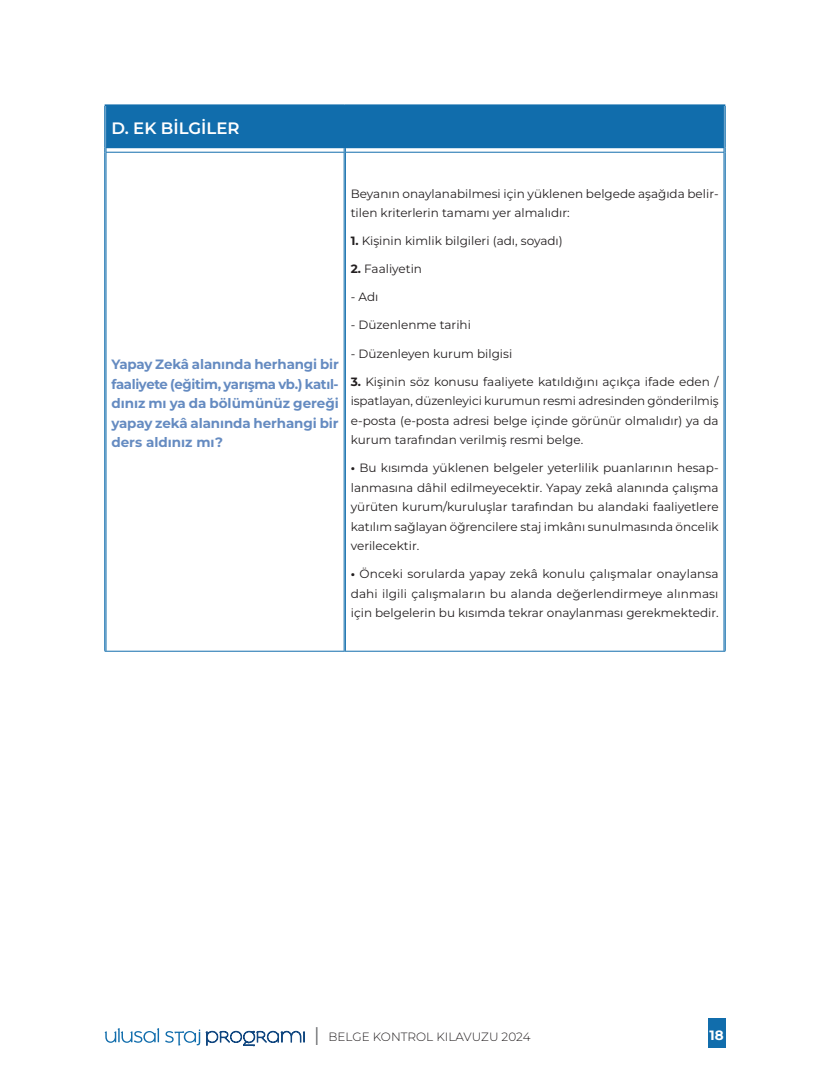
<style>
.page{position:relative;width:830px;height:1085px;background:#fff}
.page>*{position:absolute;margin:0;border:0;box-sizing:border-box;transform-origin:0 0}
.TR_gövde{font:300 25.5px "Montserrat";color:#6c6d70}
.TR_başlık_3{font:600 16.5px "Montserrat";color:#fff}
.soru{font:700 13.5px/19.5px "Montserrat";letter-spacing:-.005em;color:#658bc1;text-align:justify}
.t1{font:700 13.5px "Montserrat";color:#fff}
.cevap{font:12px/19.5px "Montserrat";color:#231f20;text-align:justify}
.t2{font:300 12px "Montserrat";color:#231f20}
.s1{font-weight:700}
</style>
<div class="page">
<div style="left:105px;top:105px;width:619px;height:43px;background:#116dac"></div>
<hr style="left:105px;top:106px;width:1px;height:42px;background:#fff">
<hr style="left:105px;top:104px;width:239px;height:2px;background:#116dac">
<hr style="left:344px;top:104px;width:381px;height:2px;background:#116dac">
<hr style="left:104px;top:106px;width:1px;height:42px;background:#116dac">
<hr style="left:724px;top:106px;width:1px;height:42px;background:#116dac">
<svg style="left:104px;top:148px;width:3px;height:4px"></svg>
<hr style="left:104px;top:152px;width:1px;height:498px;background:#116dac">
<hr style="left:106px;top:152px;width:1px;height:498px;background:#116dac">
<hr style="left:344px;top:152px;width:1px;height:498px;background:#116dac">
<hr style="left:345px;top:152px;width:1px;height:498px;background:#116dac">
<hr style="left:723px;top:152px;width:1px;height:498px;background:#116dac">
<hr style="left:724px;top:152px;width:1px;height:498px;background:#116dac">
<hr style="left:106px;top:152px;width:238px;height:1px;background:#116dac">
<hr style="left:344px;top:152px;width:379px;height:1px;background:#116dac">
<hr style="left:105px;top:650px;width:239px;height:1px;background:#116dac">
<hr style="left:344px;top:650px;width:381px;height:1px;background:#116dac">
<div style="left:707px;top:1018px;width:18px;height:30px;background:#116dac"></div>
<svg style="left:105px;top:1028px;width:54px;height:14px"></svg>
<svg style="left:165px;top:1029px;width:139px;height:17px"></svg>
<p class="TR_başlık_3" style="left:111px;top:117px;width:130px">D. EK BİLGİLER</p>
<p class="soru" style="left:111px;top:354px;width:229px">Yapay Zekâ alanında herhangi bir faaliyete (eğitim, yarışma vb.) katıl&shy;dınız mı ya da bölümünüz gereği yapay zekâ alanında herhangi bir ders aldınız mı?</p>
<p class="cevap" style="left:350px;top:183px;width:369px">Beyanın onaylanabilmesi için yüklenen belgede aşağıda belir&shy;tilen kriterlerin tamamı yer almalıdır:</p>
<p class="cevap" style="left:350px;top:231px;width:213px"><span class="s1">1.</span> Kişinin kimlik bilgileri (adı, soyadı)</p>
<p class="cevap" style="left:350px;top:259px;width:73px"><span class="s1">2.</span> Faaliyetin</p>
<p class="cevap" style="left:350px;top:287px;width:29px">- Adı</p>
<p class="cevap" style="left:350px;top:315px;width:122px">- Düzenlenme tarihi</p>
<p class="cevap" style="left:350px;top:343px;width:163px">- Düzenleyen kurum bilgisi</p>
<p class="cevap" style="left:350px;top:371px;width:369px"><span class="s1">3.</span> Kişinin söz konusu faaliyete katıldığını açıkça ifade eden / ispatlayan, düzenleyici kurumun resmi adresinden gönderilmiş e-posta (e-posta adresi belge içinde görünür olmalıdır) ya da kurum tarafından verilmiş resmi belge.</p>
<p class="cevap" style="left:350px;top:457px;width:369px"><span class="s1">•</span> Bu kısımda yüklenen belgeler yeterlilik puanlarının hesap&shy;lanmasına dâhil edilmeyecektir. Yapay zekâ alanında çalışma yürüten kurum/kuruluşlar tarafından bu alandaki faaliyetlere katılım sağlayan öğrencilere staj imkânı sunulmasında öncelik verilecektir.</p>
<p class="cevap" style="left:350px;top:563px;width:369px"><span class="s1">•</span> Önceki sorularda yapay zekâ konulu çalışmalar onaylansa dahi ilgili çalışmaların bu alanda değerlendirmeye alınması için belgelerin bu kısımda tekrar onaylanması gerekmektedir.</p>
<p class="TR_gövde" style="left:313px;top:1018px;width:9px">I</p>
<p class="t2" style="left:328px;top:1028px;width:203px">BELGE KONTROL KILAVUZU 2024</p>
<p class="t1" style="left:709px;top:1026px;width:16px">18</p>
</div>
